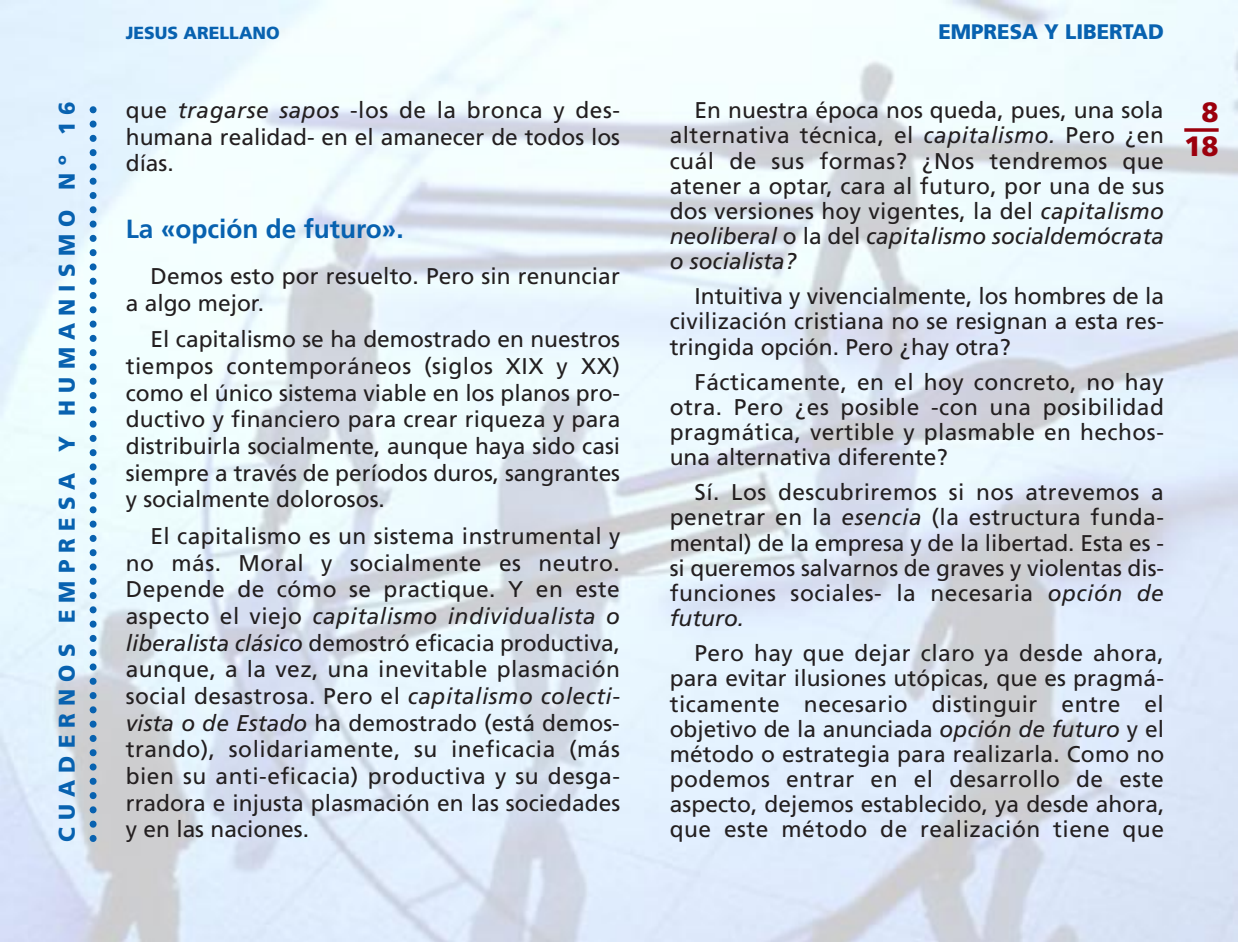
<style>
.page{position:relative;width:1239px;height:942px;background:#fff}
.page>*{position:absolute;margin:0;border:0;box-sizing:border-box;transform-origin:0 0}
.t1{font:900 28px/33.6px "Frutiger";color:#9c000d;text-align:right}
.t2{font:700 26.25px "Frutiger";color:#0862b0}
.t3{font:22.75px/25.2px "Frutiger";letter-spacing:.005em;color:#231f20;text-align:justify}
.t4{font:900 22.75px "Frutiger";letter-spacing:.325em;color:#0862b0}
.t5{font:900 21px "Frutiger";color:#0862b0}
.t6{font:900 17.5px "Frutiger";color:#0862b0}
.s1{font-style:italic}
</style>
<div class="page">
<img style="left:1px;top:0;width:1236px;height:942px">
<svg style="left:1184px;top:128px;width:35px;height:4px"></svg>
<svg style="left:90px;top:101px;width:7px;height:737px;background:#92bbda"></svg>
<p class="t4" style="left:58px;top:842px;width:742px;rotate:-90deg">CUADERNOS EMPRESA Y HUMANISMO Nº 16</p>
<p class="t6" style="left:126px;top:26px;width:156px">JESUS ARELLANO</p>
<p class="t5" style="left:938px;top:23px;width:227px">EMPRESA Y LIBERTAD</p>
<p class="t3" style="left:126px;top:99px;width:496px;line-height:26.6px">que <span class="s1">tragarse sapos</span> -los de la bronca y des&shy;humana realidad- en el amanecer de todos los días.</p>
<p class="t2" style="left:126px;top:218px;width:280px">La «opción de futuro».</p>
<p class="t3" style="left:126px;top:265px;width:496px;line-height:26.6px;text-indent:25px">Demos esto por resuelto. Pero sin renunciar a algo mejor.</p>
<p class="t3" style="left:126px;top:328px;width:496px;line-height:26.6px;text-indent:25px">El capitalismo se ha demostrado en nuestros tiempos contemporáneos (siglos XIX y XX) como el único sistema viable en los planos pro&shy;ductivo y financiero para crear riqueza y para distribuirla socialmente, aunque haya sido casi siempre a través de períodos duros, sangrantes y socialmente dolorosos.</p>
<p class="t3" style="left:126px;top:524px;width:496px;line-height:26.6px;text-indent:25px">El capitalismo es un sistema instrumental y no más. Moral y socialmente es neutro.<br>Depende de cómo se practique. Y en este aspecto el viejo <span class="s1">capitalismo individualista o liberalista clásico</span> demostró eficacia productiva, aunque, a la vez, una inevitable plasmación social desastrosa. Pero el <span class="s1">capitalismo colecti&shy;vista o de Estado</span> ha demostrado (está demos&shy;trando), solidariamente, su ineficacia (más bien su anti-eficacia) productiva y su desga&shy;rradora e injusta plasmación en las sociedades y en las naciones.</p>
<p class="t3" style="left:670px;top:99px;width:496px;text-indent:25px">En nuestra época nos queda, pues, una sola alternativa técnica, el <span class="s1">capitalismo.</span> Pero ¿en cuál de sus formas? ¿Nos tendremos que atener a optar, cara al futuro, por una de sus dos versiones hoy vigentes, la del <span class="s1">capitalismo neoliberal</span> o la del <span class="s1">capitalismo socialdemócrata o socialista?</span></p>
<p class="t3" style="left:670px;top:285px;width:496px;text-indent:25px">Intuitiva y vivencialmente, los hombres de la civilización cristiana no se resignan a esta res&shy;tringida opción. Pero ¿hay otra?</p>
<p class="t3" style="left:670px;top:371px;width:496px;text-indent:25px">Fácticamente, en el hoy concreto, no hay otra. Pero ¿es posible -con una posibilidad pragmática, vertible y plasmable en hechos&shy;una alternativa diferente?</p>
<p class="t3" style="left:670px;top:481px;width:496px;text-indent:25px">Sí. Los descubriremos si nos atrevemos a penetrar en la <span class="s1">esencia</span> (la estructura funda&shy;mental) de la empresa y de la libertad. Esta es - si queremos salvarnos de graves y violentas dis&shy;funciones sociales- la necesaria <span class="s1">opción de futuro.</span></p>
<p class="t3" style="left:670px;top:642px;width:496px;text-indent:25px">Pero hay que dejar claro ya desde ahora, para evitar ilusiones utópicas, que es pragmá&shy;ticamente necesario distinguir entre el objetivo de la anunciada <span class="s1">opción de futuro</span> y el método o estrategia para realizarla. Como no podemos entrar en el desarrollo de este aspecto, dejemos establecido, ya desde ahora, que este método de realización tiene que</p>
<p class="t1" style="left:1184px;top:98px;width:36px">8<br>18</p>
</div>
